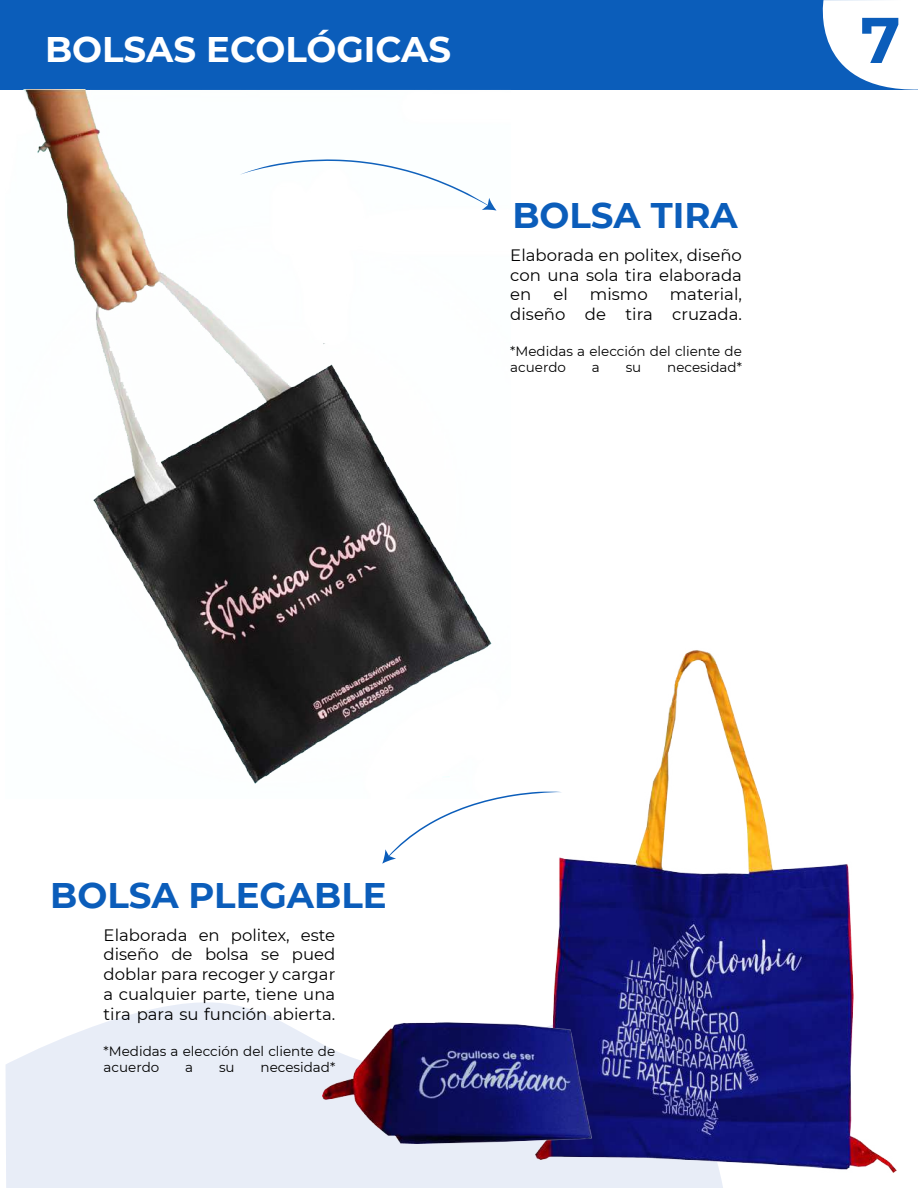
<style>
.page{position:relative;width:918px;height:1188px;background:#fff}
.page>*{position:absolute;margin:0;border:0;box-sizing:border-box;transform-origin:0 0}
.t1{font:700 64.5px "Montserrat";color:#0b5dba}
.t2{font:700 35.55px "Montserrat";color:#0b5dba}
.t3{font:700 35.55px "Montserrat";color:#fff}
.t4{font:16.5px/19.8px "Montserrat";color:#000;text-align:justify}
.t5{font:13.5px/16.2px "Montserrat";color:#000}
</style>
<div class="page">
<svg style="left:5px;top:1002px;width:718px;height:186px;background:#eaeef7"></svg>
<svg style="left:382px;top:792px;width:153px;height:72px"></svg>
<div style="left:0;top:0;width:918px;height:90px;background:#0b5dba"></div>
<img style="left:24px;top:90px;width:486px;height:708px">
<img style="left:535px;top:650px;width:362px;height:522px">
<img style="left:323px;top:984px;width:302px;height:159px">
<svg style="left:822px;top:0;width:96px;height:90px"></svg>
<h2 class="t3" style="left:45px;top:24px;width:408px">BOLSAS ECOLÓGICAS</h2>
<h2 class="t2" style="left:512px;top:190px;width:227px">BOLSA TIRA</h2>
<p class="t4" style="left:510px;top:244px;width:233px">Elaborada en politex, diseño con una sola tira elaborada en</p>
<p class="t4" style="left:510px;top:284px;width:233px;text-align:right">material,<br>diseño de tira cruzada.</p>
<p class="t5" style="left:510px;top:343px;width:233px">*Medidas a elección del cliente de acuerdo</p>
<p class="t4" style="left:553px;top:284px;width:16px">el</p>
<p class="t4" style="left:590px;top:284px;width:59px">mismo</p>
<p class="t5" style="left:592px;top:359px;width:9px">a</p>
<p class="t5" style="left:626px;top:359px;width:17px">su</p>
<p class="t5" style="left:667px;top:359px;width:76px">necesidad*</p>
<h1 class="t1" style="left:861px;top:-6px;width:41px">7</h1>
<h2 class="t2" style="left:50px;top:870px;width:338px">BOLSA PLEGABLE</h2>
<p class="t4" style="left:104px;top:924px;width:233px">Elaborada en politex, este diseño de bolsa se pued doblar para recoger y cargar a cualquier parte, tiene una tira para su función abierta.</p>
<p class="t5" style="left:104px;top:1043px;width:233px">*Medidas a elección del cliente de acuerdo</p>
<p class="t5" style="left:185px;top:1059px;width:9px">a</p>
<p class="t5" style="left:219px;top:1059px;width:17px">su</p>
<p class="t5" style="left:261px;top:1059px;width:76px">necesidad*</p>
</div>
